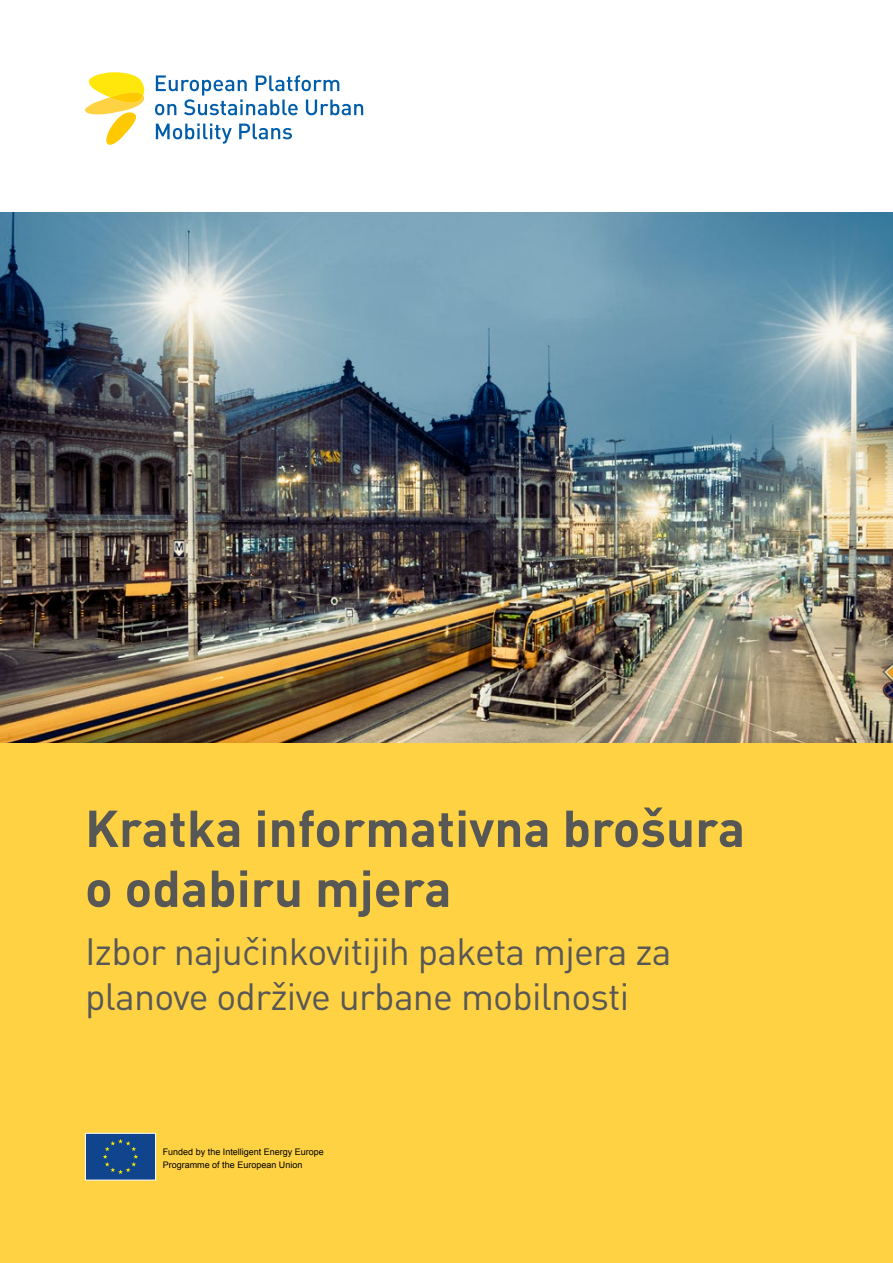
<style>
.page{position:relative;width:893px;height:1263px;background:#fff}
.page>*{position:absolute;margin:0;border:0;box-sizing:border-box;transform-origin:0 0}
.t1{font:700 51px/60px "DIN Pro";color:#575756}
.t2{font:37.5px/45px "DIN Pro";letter-spacing:-.02em;color:#575756}
.t3{font:9px/13.2px "Arial";color:#000}
</style>
<div class="page">
<img style="left:0;top:213px;width:893px;height:530px">
<div style="left:0;top:743px;width:893px;height:520px;background:#ffd244"></div>
<svg style="left:85px;top:72px;width:60px;height:73px"></svg>
<svg style="left:155px;top:75px;width:208px;height:40px"></svg>
<svg style="left:156px;top:124px;width:76px;height:20px"></svg>
<svg style="left:239px;top:124px;width:53px;height:15px"></svg>
<div style="left:85px;top:1133px;width:71px;height:47px;background:#10458d;border:1px solid #fff"></div>
<svg style="left:103px;top:1139px;width:35px;height:35px"></svg>
<h1 class="t1" style="left:85px;top:796px;width:662px">Kratka informativna brošura o odabiru mjera</h1>
<p class="t2" style="left:85px;top:927px;width:588px">Izbor najučinkovitijih paketa mjera za planove održive urbane mobilnosti</p>
<p class="t3" style="left:163px;top:1145px;width:163px">Funded by the Intelligent Energy Europe<br>Programme of the European Union</p>
</div>
